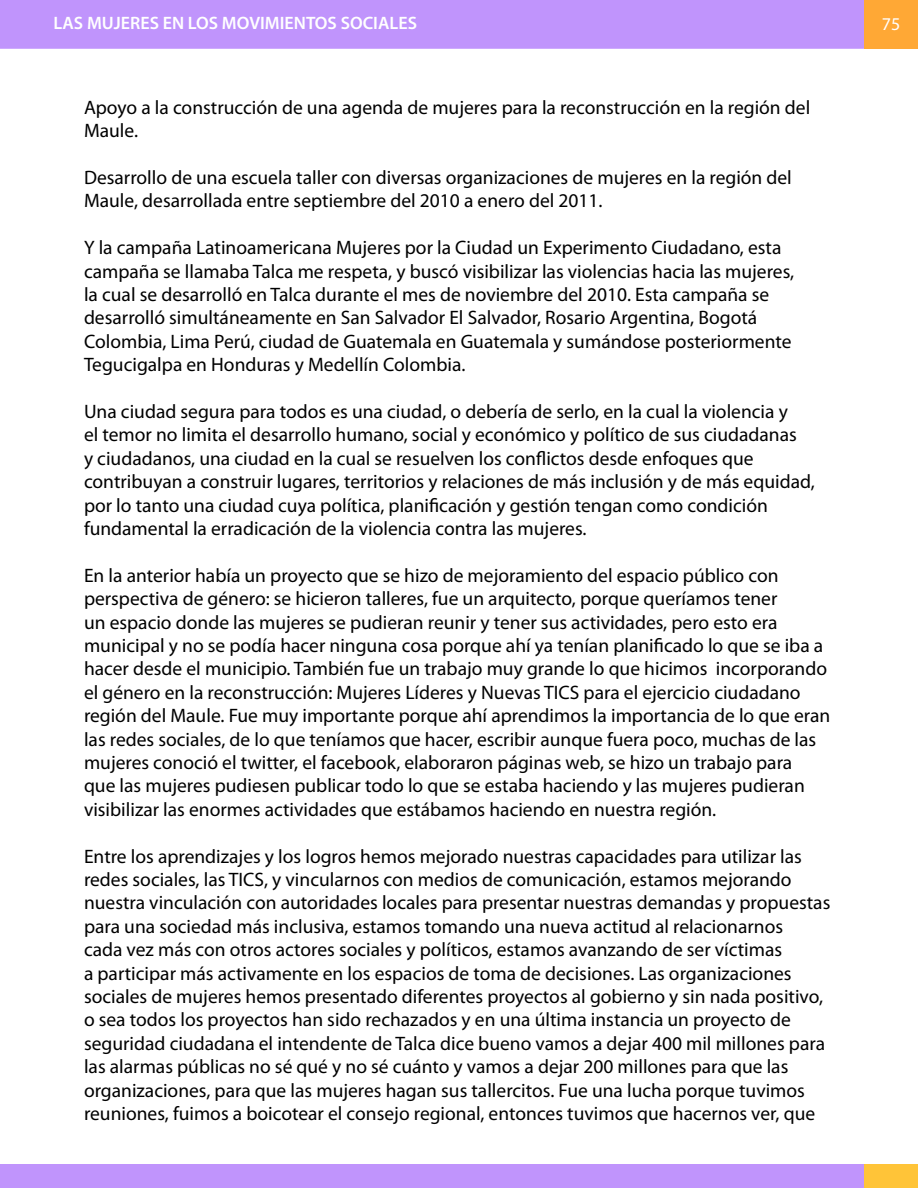
<style>
.page{position:relative;width:918px;height:1188px;background:#fff}
.page>*{position:absolute;margin:0;border:0;box-sizing:border-box;transform-origin:0 0}
.t1{font:19.5px/23.4px "Myriad Pro";color:#000}
.t2{font:600 18px "Myriad Pro";color:#fff}
.t3{font:18px "Myriad Pro";color:#fff}
</style>
<div class="page">
<div style="left:0;top:0;width:864px;height:49px;background:#c094fc"></div>
<div style="left:0;top:1164px;width:864px;height:24px;background:#c094fc"></div>
<div style="left:864px;top:1164px;width:54px;height:24px;background:#ffc438"></div>
<div style="left:864px;top:0;width:54px;height:49px;background:#ffa835"></div>
<p class="t2" style="left:54px;top:12px;width:365px">LAS MUJERES EN LOS MOVIMIENTOS SOCIALES</p>
<p class="t3" style="left:882px;top:13px;width:20px">75</p>
<p class="t1" style="left:84px;top:95px;width:728px">Apoyo a la construcción de una agenda de mujeres para la reconstrucción en la región del<br>Maule.</p>
<p class="t1" style="left:84px;top:165px;width:709px">Desarrollo de una escuela taller con diversas organizaciones de mujeres en la región del<br>Maule, desarrollada entre septiembre del 2010 a enero del 2011.</p>
<p class="t1" style="left:84px;top:236px;width:712px">Y la campaña Latinoamericana Mujeres por la Ciudad un Experimento Ciudadano, esta campaña se llamaba Talca me respeta, y buscó visibilizar las violencias hacia las mujeres, la cual se desarrolló en Talca durante el mes de noviembre del 2010. Esta campaña se desarrolló simultáneamente en San Salvador El Salvador, Rosario Argentina, Bogotá Colombia, Lima Perú, ciudad de Guatemala en Guatemala y sumándose posteriormente Tegucigalpa en Honduras y Medellín Colombia.</p>
<p class="t1" style="left:84px;top:399px;width:732px">Una ciudad segura para todos es una ciudad, o debería de serlo, en la cual la violencia y<br>el temor no limita el desarrollo humano, social y económico y político de sus ciudadanas<br>y ciudadanos, una ciudad en la cual se resuelven los conflictos desde enfoques que contribuyan a construir lugares, territorios y relaciones de más inclusión y de más equidad, por lo tanto una ciudad cuya política, planificación y gestión tengan como condición fundamental la erradicación de la violencia contra las mujeres.</p>
<p class="t1" style="left:84px;top:563px;width:748px">En la anterior había un proyecto que se hizo de mejoramiento del espacio público con perspectiva de género: se hicieron talleres, fue un arquitecto, porque queríamos tener<br>un espacio donde las mujeres se pudieran reunir y tener sus actividades, pero esto era municipal y no se podía hacer ninguna cosa porque ahí ya tenían planificado lo que se iba a hacer desde el municipio. También fue un trabajo muy grande lo que hicimos incorporando el género en la reconstrucción: Mujeres Líderes y Nuevas TICS para el ejercicio ciudadano región del Maule. Fue muy importante porque ahí aprendimos la importancia de lo que eran las redes sociales, de lo que teníamos que hacer, escribir aunque fuera poco, muchas de las mujeres conoció el twitter, el facebook, elaboraron páginas web, se hizo un trabajo para<br>que las mujeres pudiesen publicar todo lo que se estaba haciendo y las mujeres pudieran visibilizar las enormes actividades que estábamos haciendo en nuestra región.</p>
<p class="t1" style="left:84px;top:844px;width:748px">Entre los aprendizajes y los logros hemos mejorado nuestras capacidades para utilizar las redes sociales, las TICS, y vincularnos con medios de comunicación, estamos mejorando nuestra vinculación con autoridades locales para presentar nuestras demandas y propuestas para una sociedad más inclusiva, estamos tomando una nueva actitud al relacionarnos<br>cada vez más con otros actores sociales y políticos, estamos avanzando de ser víctimas<br>a participar más activamente en los espacios de toma de decisiones. Las organizaciones sociales de mujeres hemos presentado diferentes proyectos al gobierno y sin nada positivo, o sea todos los proyectos han sido rechazados y en una última instancia un proyecto de seguridad ciudadana el intendente de Talca dice bueno vamos a dejar 400 mil millones para las alarmas públicas no sé qué y no sé cuánto y vamos a dejar 200 millones para que las organizaciones, para que las mujeres hagan sus tallercitos. Fue una lucha porque tuvimos reuniones, fuimos a boicotear el consejo regional, entonces tuvimos que hacernos ver, que</p>
</div>
